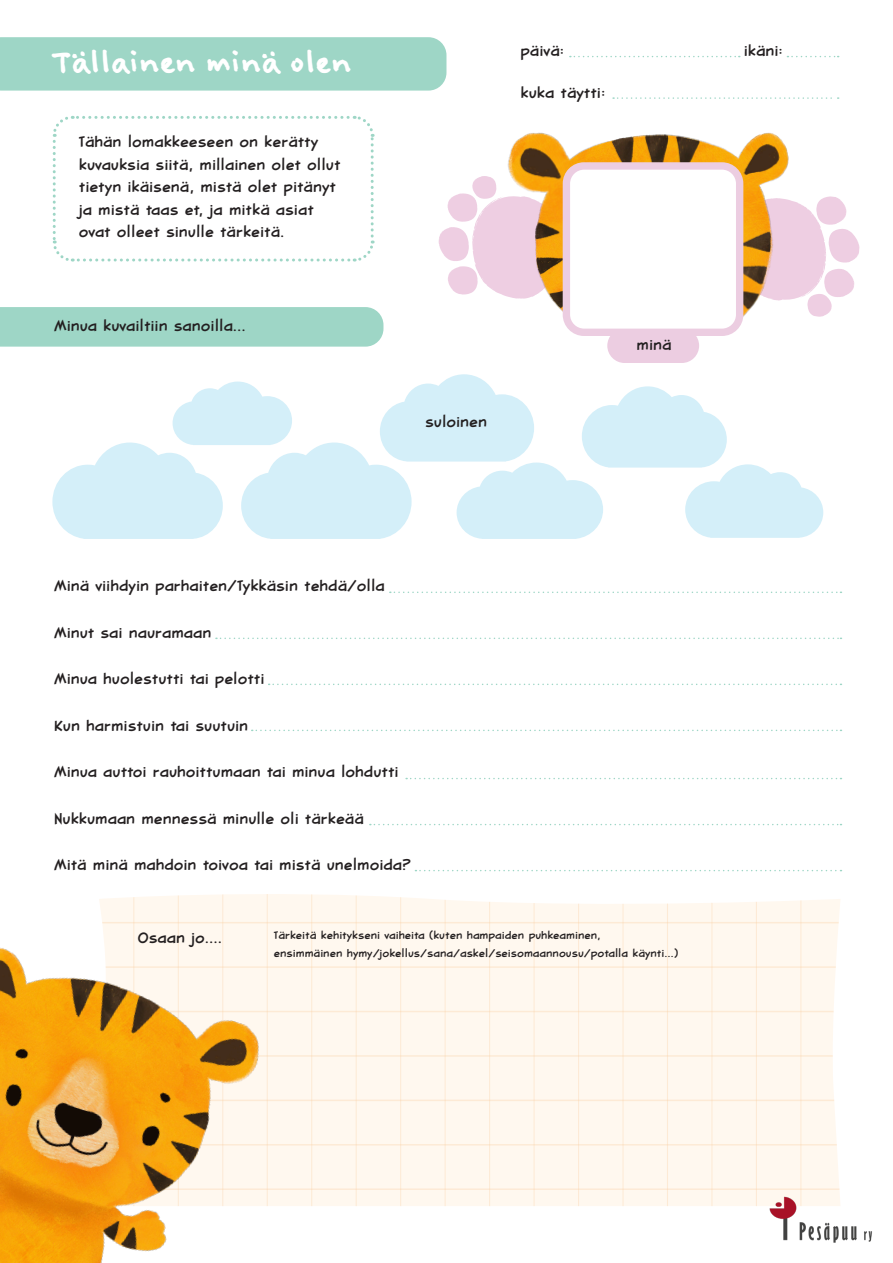
<style>
.page{position:relative;width:893px;height:1263px;background:#fff}
.page>*{position:absolute;margin:0;border:0;box-sizing:border-box;transform-origin:0 0}
.t1{font:700 39px "Felt Tip Woman";color:#fff}
.t2{font:21px/22.5px "Blambot FX Pro Light BB";color:#231f20}
.t3{font:15px/18px "Blambot FX Pro Light BB";color:#231f20}
</style>
<div class="page">
<div style="left:607px;top:328px;width:92px;height:35px;background:#eccde1;border-radius:17px"></div>
<div style="left:0;top:307px;width:383px;height:40px;background:#9ed6c6"></div>
<svg style="left:439px;top:181px;width:35px;height:114px"></svg>
<svg style="left:824px;top:196px;width:35px;height:120px"></svg>
<div style="left:99px;top:894px;width:741px;height:312px;background:#fff8ef"></div>
<hr style="left:97px;top:922px;width:743px;height:1px;background:#facb9a">
<hr style="left:97px;top:966px;width:743px;height:2px;background:#facb9a">
<hr style="left:97px;top:1011px;width:743px;height:1px;background:#facb9a">
<hr style="left:97px;top:1055px;width:743px;height:2px;background:#facb9a">
<hr style="left:97px;top:1099px;width:743px;height:2px;background:#facb9a">
<hr style="left:97px;top:1144px;width:743px;height:1px;background:#facb9a">
<hr style="left:97px;top:1188px;width:743px;height:2px;background:#facb9a">
<hr style="left:267px;top:894px;width:1px;height:312px;background:#facb9a">
<hr style="left:222px;top:894px;width:1px;height:312px;background:#facb9a">
<hr style="left:178px;top:894px;width:1px;height:312px;background:#facb9a">
<hr style="left:133px;top:894px;width:1px;height:312px;background:#facb9a">
<hr style="left:667px;top:894px;width:1px;height:312px;background:#facb9a">
<hr style="left:622px;top:894px;width:2px;height:312px;background:#facb9a">
<hr style="left:578px;top:894px;width:1px;height:312px;background:#facb9a">
<hr style="left:533px;top:894px;width:2px;height:312px;background:#facb9a">
<hr style="left:800px;top:894px;width:1px;height:312px;background:#facb9a">
<hr style="left:756px;top:894px;width:1px;height:312px;background:#facb9a">
<hr style="left:711px;top:894px;width:1px;height:312px;background:#facb9a">
<hr style="left:489px;top:894px;width:1px;height:312px;background:#facb9a">
<hr style="left:445px;top:894px;width:1px;height:312px;background:#facb9a">
<hr style="left:400px;top:894px;width:1px;height:312px;background:#facb9a">
<hr style="left:356px;top:894px;width:1px;height:312px;background:#facb9a">
<hr style="left:311px;top:894px;width:1px;height:312px;background:#facb9a">
<div style="left:0;top:37px;width:446px;height:54px;background:#9ed6c6"></div>
<svg style="left:52px;top:115px;width:323px;height:147px"></svg>
<svg style="left:613px;top:97px;width:226px;height:2px"></svg>
<svg style="left:570px;top:56px;width:170px;height:1px"></svg>
<svg style="left:390px;top:591px;width:451px;height:2px"></svg>
<svg style="left:216px;top:638px;width:625px;height:1px"></svg>
<svg style="left:269px;top:684px;width:572px;height:1px"></svg>
<svg style="left:252px;top:730px;width:589px;height:1px"></svg>
<svg style="left:406px;top:778px;width:435px;height:1px"></svg>
<svg style="left:370px;top:824px;width:471px;height:1px"></svg>
<svg style="left:415px;top:870px;width:426px;height:1px"></svg>
<svg style="left:787px;top:56px;width:52px;height:1px"></svg>
<img style="left:0;top:926px;width:306px;height:337px">
<img style="left:474px;top:132px;width:350px;height:196px">
<div style="left:566px;top:166px;width:174px;height:166px;background:#fff;border-radius:18px"></div>
<div style="left:563px;top:162px;width:180px;height:174px;border:7px solid #eccde1;border-radius:18px"></div>
<svg style="left:52px;top:374px;width:771px;height:165px"></svg>
<img style="left:759px;top:1186px;width:113px;height:57px">
<h1 class="t1" style="left:53px;top:40px;width:300px">Tällainen minä olen</h1>
<p class="t2" style="left:79px;top:130px;width:263px">Tähän lomakkeeseen on kerätty kuvauksia siitä, millainen olet ollut tietyn ikäisenä, mistä olet pitänyt ja mistä taas et, ja mitkä asiat ovat olleet sinulle tärkeitä.</p>
<p class="t2" style="left:54px;top:314px;width:193px">Minua kuvailtiin sanoilla…</p>
<p class="t2" style="left:521px;top:29px;width:86px;line-height:42px">päivä:<br>kuka täytti:</p>
<p class="t2" style="left:744px;top:39px;width:41px">ikäni:</p>
<p class="t2" style="left:425px;top:410px;width:64px">suloinen</p>
<p class="t2" style="left:637px;top:333px;width:36px">minä</p>
<p class="t2" style="left:54px;top:574px;width:332px">Minä viihdyin parhaiten/Tykkäsin tehdä/olla</p>
<p class="t2" style="left:54px;top:621px;width:159px">Minut sai nauramaan</p>
<p class="t2" style="left:54px;top:667px;width:212px">Minua huolestutti tai pelotti</p>
<p class="t2" style="left:54px;top:714px;width:196px">Kun harmistuin tai suutuin</p>
<p class="t2" style="left:54px;top:760px;width:346px">Minua auttoi rauhoittumaan tai minua lohdutti</p>
<p class="t2" style="left:54px;top:807px;width:311px">Nukkumaan mennessä minulle oli tärkeää</p>
<p class="t2" style="left:54px;top:853px;width:359px">Mitä minä mahdoin toivoa tai mistä unelmoida?</p>
<p class="t2" style="left:138px;top:926px;width:86px">Osaan jo….</p>
<p class="t3" style="left:274px;top:926px;width:406px">Tärkeitä kehitykseni vaiheita (kuten hampaiden puhkeaminen,<br>ensimmäinen hymy/jokellus/sana/askel/seisomaannousu/potalla käynti…)</p>
</div>
